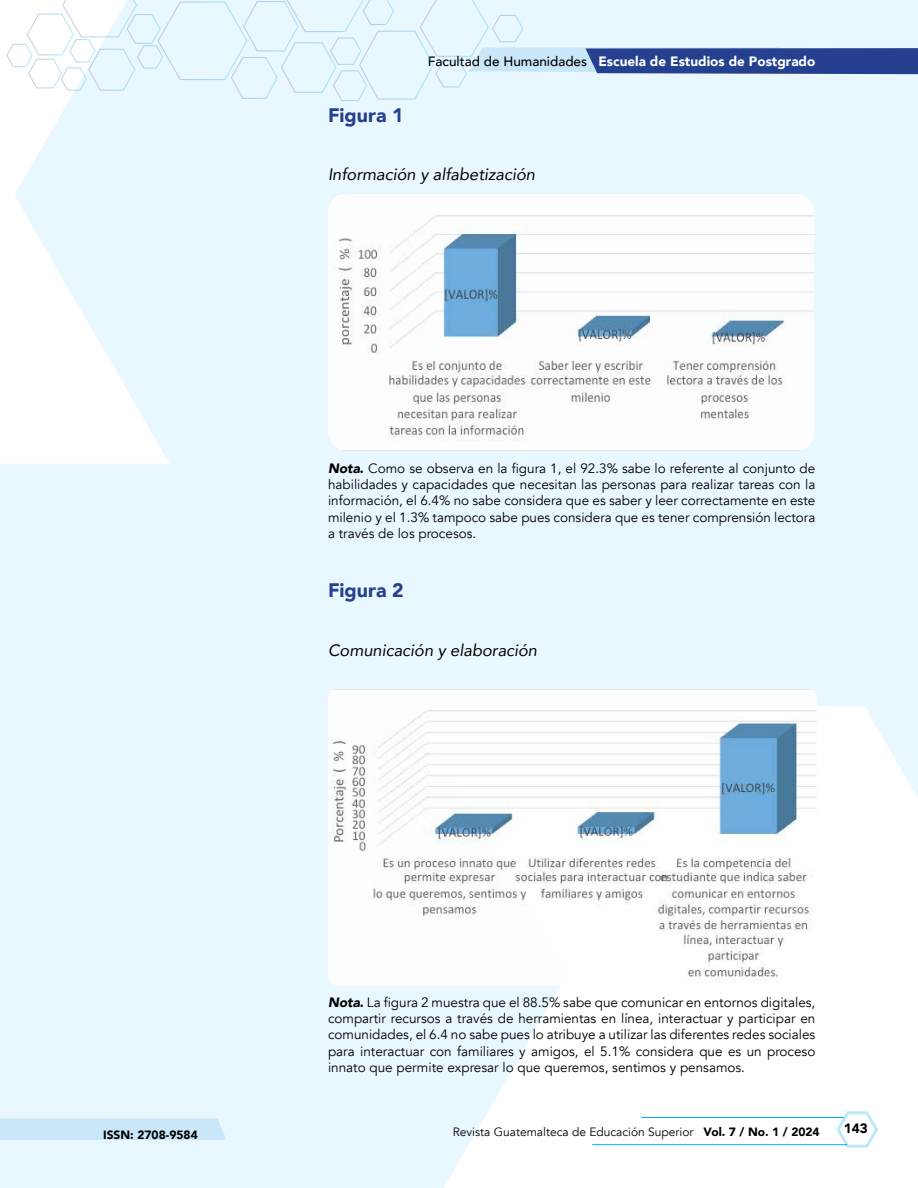
<style>
.page{position:relative;width:918px;height:1188px;background:#fff}
.page>*{position:absolute;margin:0;border:0;box-sizing:border-box;transform-origin:0 0}
.t1{font:900 19.5px "Avenir";color:#25408f}
.t2{font:italic 16.5px "Avenir";color:#000}
.t3{font:13.5px/16.5px "Avenir";color:#000;text-align:justify}
.t4{font:900 13.5px "Avenir";color:#fff}
.t5{font:900 13.5px "Avenir";color:#000}
.t6{font:12px "Avenir";color:#000}
.t7{font:900 12px "Avenir";color:#000}
.s1{font-weight:500;color:#000}
.s2{font-weight:900;font-style:italic}
.s3{font-weight:900}
</style>
<div class="page">
<div style="left:0;top:464px;width:560px;height:724px;background:#e9f7fe"></div>
<div style="left:14px;top:102px;width:904px;height:604px;background:#e9f7fe"></div>
<svg style="left:842px;top:156px;width:76px;height:642px;background:#ebf7fe"></svg>
<hr style="left:592px;top:1144px;width:255px;height:1px;background:#00aeef">
<hr style="left:641px;top:1117px;width:203px;height:1px;background:#00aeef">
<div style="left:0;top:1118px;width:225px;height:22px;background:#c9e7f8"></div>
<svg style="left:6px;top:0;width:912px;height:102px;background:#d6e5f3"></svg>
<svg style="left:835px;top:1111px;width:43px;height:37px"></svg>
<img style="left:328px;top:194px;width:486px;height:257px">
<img style="left:328px;top:689px;width:489px;height:297px">
<h1 class="t1" style="left:328px;top:98px;width:77px">Figura 1</h1>
<p class="t4" style="left:428px;top:50px;width:389px"><span class="s1">Facultad de Humanidades</span> Escuela de Estudios de Postgrado</p>
<p class="t2" style="left:328px;top:164px;width:209px">Información y alfabetización</p>
<p class="t3" style="left:328px;top:460px;width:489px"><span class="s2">Nota</span><span class="s3">.</span> Como se observa en la figura 1, el 92.3% sabe lo referente al conjunto de habilidades y capacidades que necesitan las personas para realizar tareas con la información, el 6.4% no sabe considera que es saber y leer correctamente en este milenio y el 1.3% tampoco sabe pues considera que es tener comprensión lectora a través de los procesos.</p>
<h1 class="t1" style="left:328px;top:574px;width:77px">Figura 2</h1>
<p class="t2" style="left:328px;top:640px;width:211px">Comunicación y elaboración</p>
<p class="t3" style="left:328px;top:994px;width:489px"><span class="s2">Nota</span><span class="s3">.</span> La figura 2 muestra que el 88.5% sabe que comunicar en entornos digitales, compartir recursos a través de herramientas en línea, interactuar y participar en comunidades, el 6.4 no sabe pues lo atribuye a utilizar las diferentes redes sociales para interactuar con familiares y amigos, el 5.1% considera que es un proceso innato que permite expresar lo que queremos, sentimos y pensamos.</p>
<p class="t7" style="left:103px;top:1124px;width:96px">ISSN: 2708-9584</p>
<p class="t6" style="left:453px;top:1125px;width:369px">Revista Guatemalteca de Educación Superior <span class="s3">Vol. 7 / No. 1 / 2024</span></p>
<p class="t5" style="left:844px;top:1117px;width:26px">143</p>
</div>
